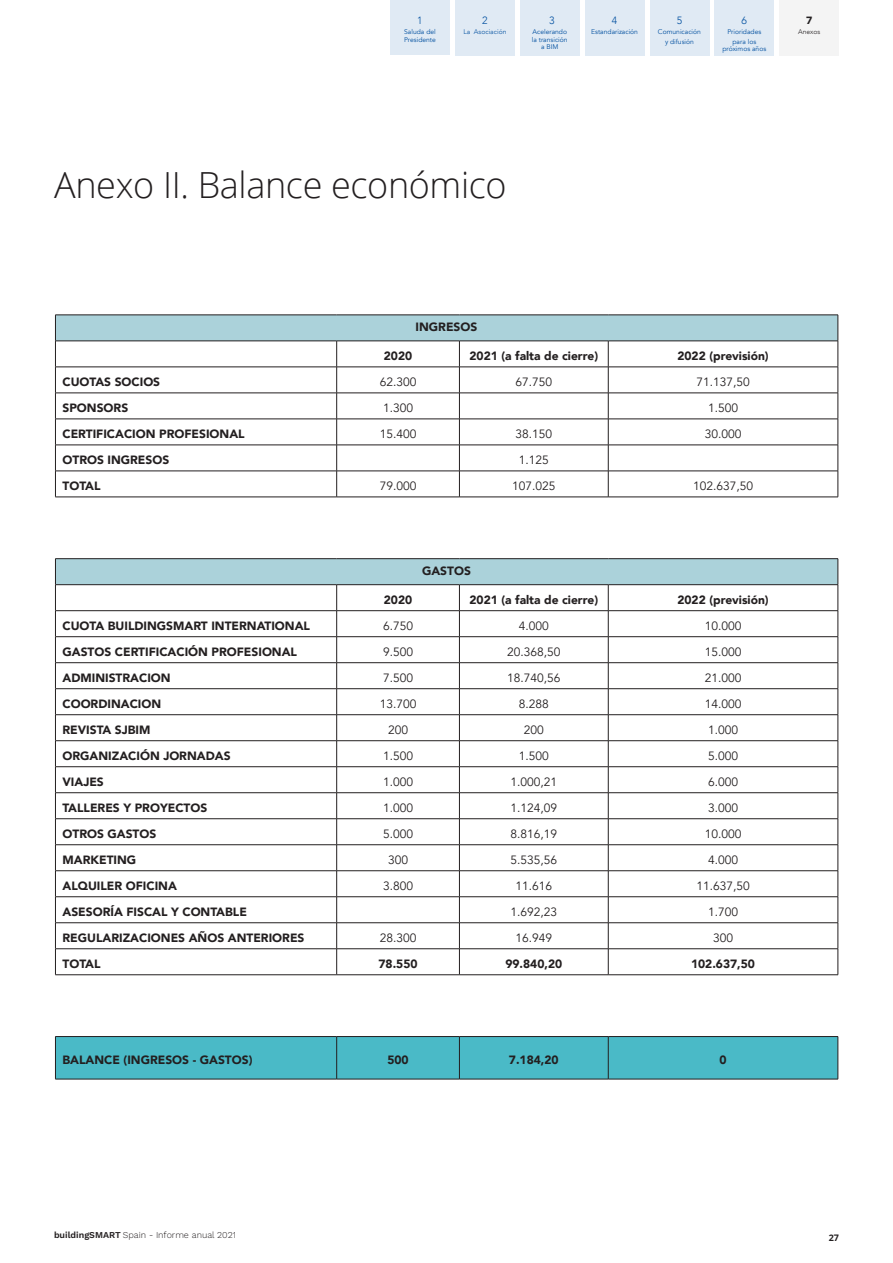
<style>
.page{position:relative;width:893px;height:1263px;background:#fff}
.page>*{position:absolute;margin:0;border:0;box-sizing:border-box;transform-origin:0 0}
.t1{font:300 36px "Open Sans";letter-spacing:-.01em;color:#231f20}
.t2{font:900 12px "Avenir";color:#231f20}
.t3{font:12px "Avenir";color:#231f20}
.t4{font:300 10.5px "Avenir";color:#004f9f}
.t5{font:900 10.5px "Avenir";color:#231f20}
.t6{font:9px "Work Sans";color:#231f20}
.t7{font:700 9px "Open Sans";color:#231f20}
.t8{font:6.75px/7.5px "Avenir";color:#004f9f;text-align:center}
.t9{font:300 6.75px "Avenir";color:#004f9f}
.t10{font:300 6.75px "Avenir";color:#231f20}
.s1{font-weight:600}
</style>
<div class="page">
<div style="left:390px;top:0;width:60px;height:55px;background:#e0eaf4"></div>
<div style="left:455px;top:0;width:59px;height:55px;background:#e0eaf4"></div>
<div style="left:455px;top:28px;width:60px;height:27px;background:#e0eaf4"></div>
<div style="left:520px;top:0;width:59px;height:55px;background:#e0eaf4"></div>
<div style="left:585px;top:0;width:59px;height:55px;background:#e0eaf4"></div>
<div style="left:650px;top:0;width:59px;height:55px;background:#e0eaf4"></div>
<div style="left:715px;top:0;width:59px;height:55px;background:#e0eaf4"></div>
<div style="left:780px;top:0;width:59px;height:55px;background:#f4f4f4"></div>
<hr style="left:55px;top:497px;width:282px;height:1px;background:#231f20">
<hr style="left:337px;top:497px;width:122px;height:1px;background:#231f20">
<hr style="left:459px;top:497px;width:149px;height:1px;background:#231f20">
<hr style="left:608px;top:497px;width:230px;height:1px;background:#231f20">
<svg style="left:55px;top:315px;width:784px;height:182px"></svg>
<hr style="left:55px;top:341px;width:282px;height:1px;background:#231f20">
<hr style="left:337px;top:341px;width:122px;height:1px;background:#231f20">
<hr style="left:459px;top:341px;width:149px;height:1px;background:#231f20">
<hr style="left:608px;top:341px;width:230px;height:1px;background:#231f20">
<hr style="left:55px;top:558px;width:282px;height:1px;background:#231f20">
<hr style="left:337px;top:558px;width:122px;height:1px;background:#231f20">
<hr style="left:459px;top:558px;width:149px;height:1px;background:#231f20">
<hr style="left:608px;top:558px;width:230px;height:1px;background:#231f20">
<svg style="left:55px;top:559px;width:784px;height:415px"></svg>
<hr style="left:55px;top:584px;width:282px;height:1px;background:#231f20">
<hr style="left:337px;top:584px;width:122px;height:1px;background:#231f20">
<hr style="left:459px;top:584px;width:149px;height:1px;background:#231f20">
<hr style="left:608px;top:584px;width:230px;height:1px;background:#231f20">
<hr style="left:55px;top:974px;width:282px;height:1px;background:#231f20">
<hr style="left:337px;top:974px;width:122px;height:1px;background:#231f20">
<hr style="left:459px;top:974px;width:149px;height:1px;background:#231f20">
<hr style="left:608px;top:974px;width:230px;height:1px;background:#231f20">
<div style="left:56px;top:1037px;width:782px;height:42px;background:#4abac7"></div>
<hr style="left:55px;top:1036px;width:282px;height:1px;background:#231f20">
<hr style="left:55px;top:1037px;width:1px;height:42px;background:#231f20">
<hr style="left:337px;top:1036px;width:122px;height:1px;background:#231f20">
<hr style="left:336px;top:1037px;width:1px;height:42px;background:#231f20">
<hr style="left:459px;top:1036px;width:149px;height:1px;background:#231f20">
<hr style="left:459px;top:1037px;width:1px;height:42px;background:#231f20">
<hr style="left:608px;top:1036px;width:230px;height:1px;background:#231f20">
<hr style="left:608px;top:1037px;width:1px;height:42px;background:#231f20">
<hr style="left:838px;top:1037px;width:1px;height:42px;background:#231f20">
<hr style="left:55px;top:1079px;width:282px;height:1px;background:#231f20">
<hr style="left:337px;top:1079px;width:122px;height:1px;background:#231f20">
<hr style="left:459px;top:1079px;width:149px;height:1px;background:#231f20">
<hr style="left:608px;top:1079px;width:230px;height:1px;background:#231f20">
<p class="t4" style="left:417px;top:14px;width:7px">1</p>
<p class="t8" style="left:404px;top:28px;width:33px;text-align:left">Saluda del<br>Presidente</p>
<p class="t4" style="left:482px;top:14px;width:7px">2</p>
<p class="t9" style="left:464px;top:28px;width:44px">La Asociación</p>
<p class="t4" style="left:549px;top:14px;width:7px">3</p>
<p class="t8" style="left:532px;top:28px;width:37px">Acelerando la transición a BIM</p>
<p class="t4" style="left:612px;top:14px;width:7px">4</p>
<p class="t8" style="left:591px;top:29px;width:48px">Estandarización</p>
<p class="t4" style="left:677px;top:14px;width:7px">5</p>
<p class="t8" style="left:658px;top:27px;width:45px;line-height:9.6px">Comunicación y difusión</p>
<p class="t4" style="left:742px;top:14px;width:7px">6</p>
<p class="t8" style="left:727px;top:27px;width:35px;line-height:9.6px">Prioridades para los</p>
<p class="t8" style="left:722px;top:45px;width:45px">próximos años</p>
<p class="t5" style="left:806px;top:11px;width:8px">7</p>
<p class="t10" style="left:798px;top:28px;width:24px">Anexos</p>
<p class="t1" style="left:54px;top:160px;width:454px">Anexo II. Balance económico</p>
<p class="t2" style="left:416px;top:317px;width:63px">INGRESOS</p>
<p class="t2" style="left:384px;top:345px;width:30px">2020</p>
<p class="t2" style="left:470px;top:345px;width:130px">2021 (a falta de cierre)</p>
<p class="t2" style="left:677px;top:345px;width:93px">2022 (previsión)</p>
<p class="t2" style="left:62px;top:371px;width:99px">CUOTAS SOCIOS</p>
<p class="t3" style="left:380px;top:375px;width:38px">62.300</p>
<p class="t3" style="left:515px;top:375px;width:38px">67.750</p>
<p class="t3" style="left:696px;top:375px;width:55px">71.137,50</p>
<p class="t2" style="left:62px;top:397px;width:67px">SPONSORS</p>
<p class="t3" style="left:383px;top:401px;width:32px">1.300</p>
<p class="t3" style="left:708px;top:401px;width:32px">1.500</p>
<p class="t2" style="left:62px;top:423px;width:184px">CERTIFICACION PROFESIONAL</p>
<p class="t3" style="left:380px;top:427px;width:38px">15.400</p>
<p class="t3" style="left:515px;top:427px;width:38px">38.150</p>
<p class="t3" style="left:705px;top:427px;width:38px">30.000</p>
<p class="t2" style="left:62px;top:449px;width:108px">OTROS INGRESOS</p>
<p class="t3" style="left:519px;top:453px;width:32px">1.125</p>
<p class="t2" style="left:62px;top:475px;width:39px">TOTAL</p>
<p class="t3" style="left:380px;top:479px;width:38px">79.000</p>
<p class="t3" style="left:512px;top:479px;width:45px">107.025</p>
<p class="t3" style="left:693px;top:479px;width:62px">102.637,50</p>
<p class="t2" style="left:422px;top:560px;width:50px">GASTOS</p>
<p class="t2" style="left:384px;top:589px;width:30px">2020</p>
<p class="t2" style="left:470px;top:589px;width:130px">2021 (a falta de cierre)</p>
<p class="t2" style="left:677px;top:589px;width:93px">2022 (previsión)</p>
<p class="t2" style="left:62px;top:615px;width:249px">CUOTA BUILDINGSMART INTERNATIONAL</p>
<p class="t3" style="left:383px;top:618px;width:32px">6.750</p>
<p class="t3" style="left:519px;top:618px;width:32px">4.000</p>
<p class="t3" style="left:705px;top:618px;width:38px">10.000</p>
<p class="t2" style="left:62px;top:641px;width:236px">GASTOS CERTIFICACIÓN PROFESIONAL</p>
<p class="t3" style="left:383px;top:644px;width:32px">9.500</p>
<p class="t3" style="left:507px;top:644px;width:55px">20.368,50</p>
<p class="t3" style="left:705px;top:644px;width:38px">15.000</p>
<p class="t2" style="left:62px;top:667px;width:110px">ADMINISTRACION</p>
<p class="t3" style="left:383px;top:670px;width:32px">7.500</p>
<p class="t3" style="left:507px;top:670px;width:55px">18.740,56</p>
<p class="t3" style="left:705px;top:670px;width:38px">21.000</p>
<p class="t2" style="left:62px;top:693px;width:100px">COORDINACION</p>
<p class="t3" style="left:380px;top:696px;width:38px">13.700</p>
<p class="t3" style="left:519px;top:696px;width:32px">8.288</p>
<p class="t3" style="left:705px;top:696px;width:38px">14.000</p>
<p class="t2" style="left:62px;top:719px;width:89px">REVISTA SJBIM</p>
<p class="t3" style="left:388px;top:722px;width:22px">200</p>
<p class="t3" style="left:524px;top:722px;width:22px">200</p>
<p class="t3" style="left:708px;top:722px;width:32px">1.000</p>
<p class="t2" style="left:62px;top:745px;width:170px">ORGANIZACIÓN JORNADAS</p>
<p class="t3" style="left:383px;top:748px;width:32px">1.500</p>
<p class="t3" style="left:519px;top:748px;width:32px">1.500</p>
<p class="t3" style="left:708px;top:748px;width:32px">5.000</p>
<p class="t2" style="left:62px;top:771px;width:43px">VIAJES</p>
<p class="t3" style="left:383px;top:774px;width:32px">1.000</p>
<p class="t3" style="left:510px;top:774px;width:48px">1.000,21</p>
<p class="t3" style="left:708px;top:774px;width:32px">6.000</p>
<p class="t2" style="left:62px;top:797px;width:146px">TALLERES Y PROYECTOS</p>
<p class="t3" style="left:383px;top:800px;width:32px">1.000</p>
<p class="t3" style="left:510px;top:800px;width:48px">1.124,09</p>
<p class="t3" style="left:708px;top:800px;width:32px">3.000</p>
<p class="t2" style="left:62px;top:823px;width:95px">OTROS GASTOS</p>
<p class="t3" style="left:383px;top:826px;width:32px">5.000</p>
<p class="t3" style="left:510px;top:826px;width:48px">8.816,19</p>
<p class="t3" style="left:705px;top:826px;width:38px">10.000</p>
<p class="t2" style="left:62px;top:849px;width:75px">MARKETING</p>
<p class="t3" style="left:388px;top:852px;width:22px">300</p>
<p class="t3" style="left:510px;top:852px;width:48px">5.535,56</p>
<p class="t3" style="left:708px;top:852px;width:32px">4.000</p>
<p class="t2" style="left:62px;top:875px;width:116px">ALQUILER OFICINA</p>
<p class="t3" style="left:383px;top:878px;width:32px">3.800</p>
<p class="t3" style="left:515px;top:878px;width:38px">11.616</p>
<p class="t3" style="left:696px;top:878px;width:55px">11.637,50</p>
<p class="t2" style="left:62px;top:901px;width:186px">ASESORÍA FISCAL Y CONTABLE</p>
<p class="t3" style="left:510px;top:904px;width:48px">1.692,23</p>
<p class="t3" style="left:708px;top:904px;width:32px">1.700</p>
<p class="t2" style="left:62px;top:927px;width:243px">REGULARIZACIONES AÑOS ANTERIORES</p>
<p class="t3" style="left:380px;top:930px;width:38px">28.300</p>
<p class="t3" style="left:515px;top:930px;width:38px">16.949</p>
<p class="t3" style="left:713px;top:930px;width:22px">300</p>
<p class="t2" style="left:62px;top:953px;width:39px">TOTAL</p>
<p class="t2" style="left:378px;top:953px;width:41px">78.550</p>
<p class="t2" style="left:505px;top:953px;width:58px">99.840,20</p>
<p class="t2" style="left:691px;top:953px;width:65px">102.637,50</p>
<p class="t2" style="left:62px;top:1049px;width:191px">BALANCE (INGRESOS - GASTOS)</p>
<p class="t2" style="left:387px;top:1049px;width:23px">500</p>
<p class="t2" style="left:509px;top:1049px;width:51px">7.184,20</p>
<p class="t2" style="left:719px;top:1049px;width:9px">0</p>
<p class="t6" style="left:54px;top:1228px;width:184px"><span class="s1">buildingSMART</span> Spain - Informe anual 2021</p>
<p class="t7" style="left:829px;top:1231px;width:12px">27</p>
</div>
